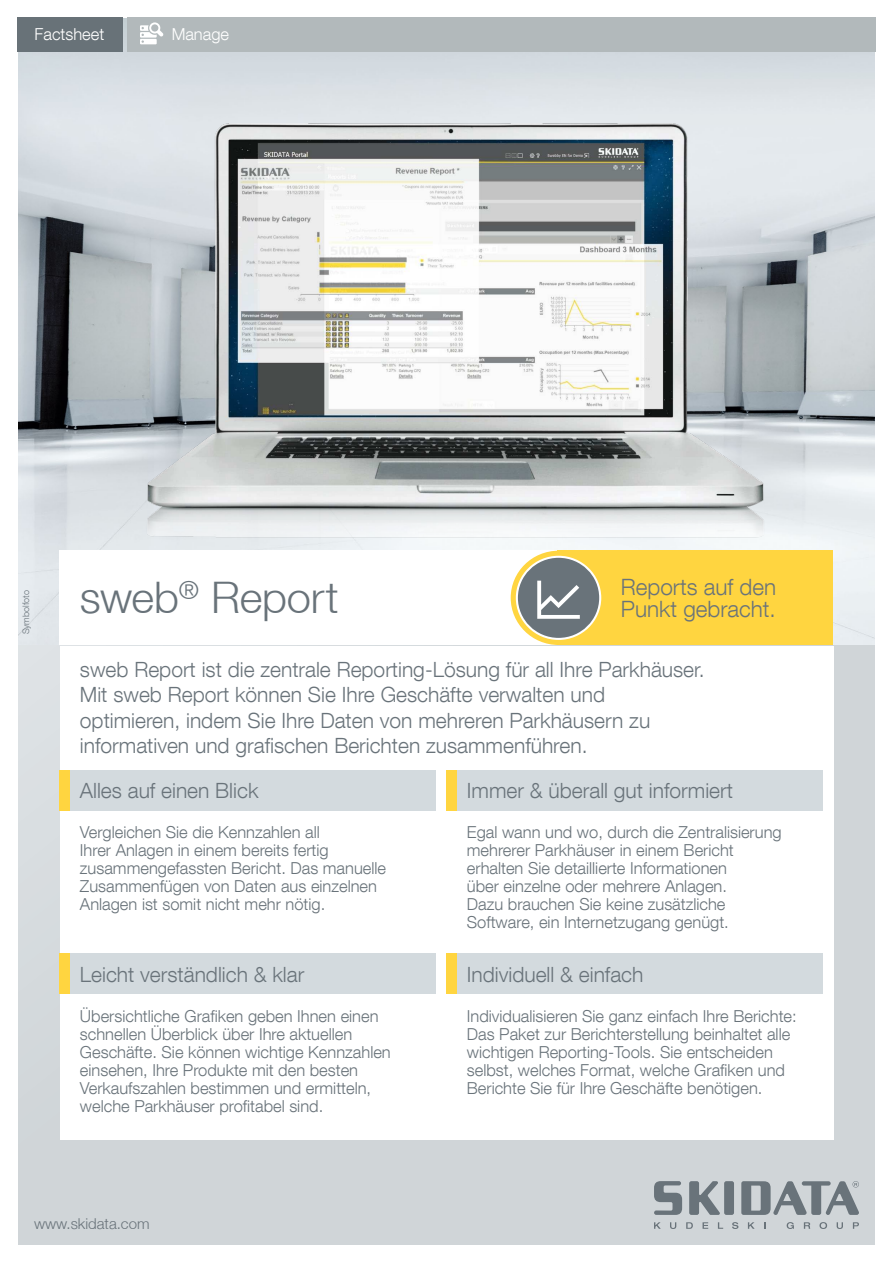
<style>
.page{position:relative;width:893px;height:1263px;background:#d0d5d8}
.page>*{position:absolute;margin:0;border:0;box-sizing:border-box;transform-origin:0 0}
.t1{font:300 43.5px "Helvetica Neue LT";letter-spacing:-.005em;color:#69737a}
.t2{font:300 22.5px/22.5px "Helvetica Neue LT Com";color:#69737a}
.t3{font:300 21px/25.2px "Helvetica Neue LT Com";color:#69737a}
.t4{font:300 16.5px/18px "Helvetica Neue LT Com";color:#69737a}
.t5{font:300 16.5px "Helvetica Neue LT Com";color:#fff}
.t6{font:300 15px "Helvetica Neue LT";color:#69737a}
.t7{font:300 9px "Helvetica Neue LT Com";color:#69737a}
</style>
<div class="page">
<img style="left:19px;top:17px;width:857px;height:628px">
<img style="left:127px;top:111px;width:651px;height:440px">
<div style="left:0;top:0;width:19px;height:1263px;background:#fff"></div>
<div style="left:0;top:0;width:893px;height:17px;background:#fff"></div>
<div style="left:0;top:1246px;width:893px;height:17px;background:#fff"></div>
<div style="left:876px;top:0;width:17px;height:1263px;background:#fff"></div>
<svg style="left:654px;top:1222px;width:7px;height:7px"></svg>
<svg style="left:670px;top:1222px;width:6px;height:7px"></svg>
<svg style="left:686px;top:1222px;width:7px;height:7px"></svg>
<svg style="left:702px;top:1222px;width:6px;height:7px"></svg>
<svg style="left:718px;top:1222px;width:5px;height:7px"></svg>
<svg style="left:732px;top:1222px;width:6px;height:7px"></svg>
<svg style="left:748px;top:1222px;width:7px;height:7px"></svg>
<svg style="left:787px;top:1222px;width:7px;height:7px"></svg>
<svg style="left:804px;top:1222px;width:6px;height:7px"></svg>
<svg style="left:819px;top:1222px;width:8px;height:7px"></svg>
<svg style="left:837px;top:1222px;width:6px;height:7px"></svg>
<svg style="left:853px;top:1222px;width:6px;height:7px"></svg>
<svg style="left:654px;top:1181px;width:28px;height:34px"></svg>
<div style="left:724px;top:1181px;width:10px;height:34px;background:#69737a;border-radius:2px"></div>
<svg style="left:741px;top:1181px;width:118px;height:34px"></svg>
<svg style="left:689px;top:1181px;width:31px;height:34px"></svg>
<div style="left:60px;top:647px;width:773px;height:493px;background:#fff"></div>
<div style="left:60px;top:551px;width:733px;height:94px;background:#fff"></div>
<div style="left:557px;top:551px;width:276px;height:94px;background:#ffd540"></div>
<div style="left:60px;top:770px;width:376px;height:40px;background:#d3dade"></div>
<div style="left:446px;top:770px;width:377px;height:40px;background:#d3dade"></div>
<div style="left:446px;top:770px;width:11px;height:40px;background:#ffd540"></div>
<div style="left:60px;top:770px;width:10px;height:40px;background:#ffd540"></div>
<div style="left:60px;top:954px;width:376px;height:40px;background:#d3dade"></div>
<div style="left:446px;top:954px;width:377px;height:40px;background:#d3dade"></div>
<div style="left:446px;top:954px;width:11px;height:40px;background:#ffd540"></div>
<div style="left:60px;top:954px;width:10px;height:40px;background:#ffd540"></div>
<div style="left:17px;top:17px;width:106px;height:34px;background:#687278"></div>
<div style="left:127px;top:17px;width:749px;height:34px;background:#b2b9bb"></div>
<svg style="left:140px;top:22px;width:23px;height:22px"></svg>
<div style="left:511px;top:551px;width:95px;height:94px;background:#ffd540;border-radius:50%"></div>
<svg style="left:516px;top:556px;width:85px;height:84px"></svg>
<p class="t5" style="left:35px;top:28px;width:71px">Factsheet</p>
<p class="t5" style="left:172px;top:28px;width:59px">Manage</p>
<p class="t7" style="left:22px;top:634px;width:46px;rotate:-90deg">Symbolfoto</p>
<h1 class="t1" style="left:80px;top:582px;width:260px">sweb<sup>®</sup> Report</h1>
<h2 class="t2" style="left:621px;top:577px;width:157px">Reports auf den<br>Punkt gebracht.</h2>
<p class="t3" style="left:80px;top:659px;width:626px">sweb Report ist die zentrale Reporting-Lösung für all Ihre Parkhäuser.<br>Mit sweb Report können Sie Ihre Geschäfte verwalten und optimieren, indem Sie Ihre Daten von mehreren Parkhäusern zu informativen und grafischen Berichten zusammenführen.</p>
<p class="t3" style="left:80px;top:779px;width:180px">Alles auf einen Blick</p>
<p class="t4" style="left:80px;top:825px;width:308px">Vergleichen Sie die Kennzahlen all<br>Ihrer Anlagen in einem bereits fertig zusammengefassten Bericht. Das manuelle Zusammenfügen von Daten aus einzelnen Anlagen ist somit nicht mehr nötig.</p>
<p class="t3" style="left:80px;top:963px;width:226px">Leicht verständlich &amp; klar</p>
<p class="t4" style="left:80px;top:1009px;width:312px">Übersichtliche Grafiken geben Ihnen einen schnellen Überblick über Ihre aktuellen Geschäfte. Sie können wichtige Kennzahlen einsehen, Ihre Produkte mit den besten Verkaufszahlen bestimmen und ermitteln, welche Parkhäuser profitabel sind.</p>
<p class="t6" style="left:34px;top:1218px;width:117px">www.skidata.com</p>
<p class="t3" style="left:467px;top:779px;width:268px">Immer &amp; überall gut informiert</p>
<p class="t4" style="left:467px;top:825px;width:316px">Egal wann und wo, durch die Zentralisierung mehrerer Parkhäuser in einem Bericht erhalten Sie detaillierte Informationen<br>über einzelne oder mehrere Anlagen.<br>Dazu brauchen Sie keine zusätzliche Software, ein Internetzugang genügt.</p>
<p class="t3" style="left:467px;top:963px;width:178px">Individuell &amp; einfach</p>
<p class="t4" style="left:467px;top:1009px;width:331px">Individualisieren Sie ganz einfach Ihre Berichte:<br>Das Paket zur Berichterstellung beinhaltet alle wichtigen Reporting-Tools. Sie entscheiden selbst, welches Format, welche Grafiken und Berichte Sie für Ihre Geschäfte benötigen.</p>
</div>
